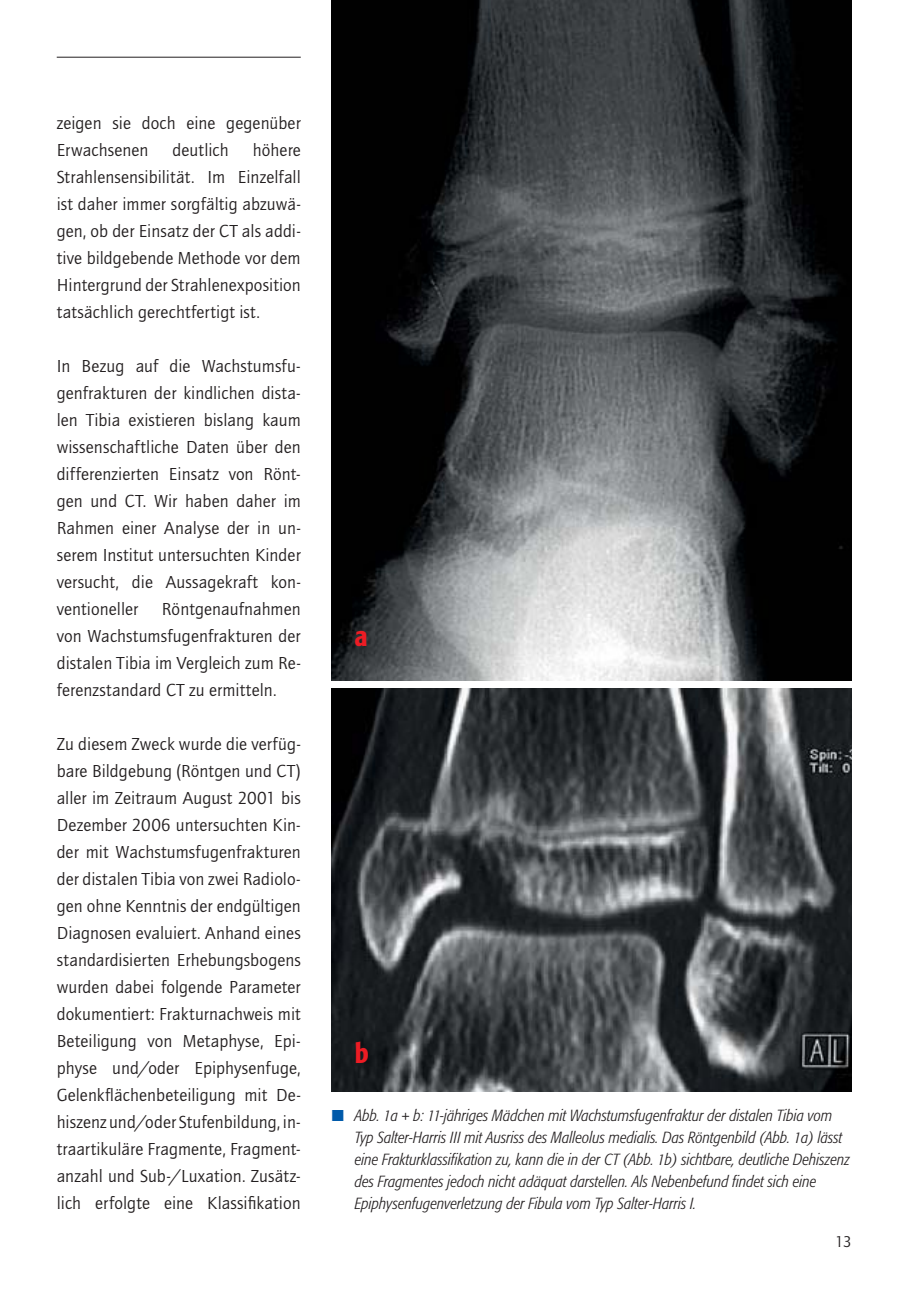
<style>
.page{position:relative;width:908px;height:1304px;background:#fff}
.page>*{position:absolute;margin:0;border:0;box-sizing:border-box;transform-origin:0 0}
.t1{font:500 condensed 28px "Formata";color:#ed1c24}
.t2{font:18px/27px "Quay";letter-spacing:.005em;color:#231f20;text-align:justify}
.t3{font:italic 300 condensed 16px/22px "Formata";color:#231f20}
.t4{font:16px "Quay";color:#231f20}
.s1{color:#005aaa}
</style>
<div class="page">
<hr style="left:57px;top:57px;width:243px;height:1px;background:#231f20">
<img style="left:332px;top:0;width:518px;height:680px">
<img style="left:332px;top:689px;width:518px;height:402px">
<p class="t2" style="left:57px;top:111px;width:245px">zeigen sie doch eine gegenüber<br>Erwachsenen</p>
<p class="t2" style="left:57px;top:138px;width:245px;text-indent:196px">höhere Strahlensensibilität. Im Einzelfall ist daher immer sorgfältig abzuwä&shy;gen, ob der Einsatz der CT als addi&shy;tive bildgebende Methode vor dem Hintergrund der Strahlenexposition tatsächlich gerechtfertigt ist.</p>
<p class="t2" style="left:57px;top:354px;width:245px">In Bezug auf die Wachstumsfu&shy;genfrakturen der kindlichen dista&shy;len Tibia existieren bislang kaum wissenschaftliche Daten über den differenzierten Einsatz von Rönt&shy;gen und CT. Wir haben daher im Rahmen einer Analyse der in un&shy;serem Institut untersuchten Kinder versucht, die Aussagekraft kon&shy;ventioneller</p>
<p class="t2" style="left:172px;top:138px;width:58px">deutlich</p>
<p class="t2" style="left:57px;top:597px;width:245px;text-indent:105px">Röntgenaufnahmen von Wachstumsfugenfrakturen der distalen Tibia im Vergleich zum Re&shy;ferenzstandard CT zu ermitteln.</p>
<p class="t2" style="left:57px;top:732px;width:245px">Zu diesem Zweck wurde die verfüg&shy;bare Bildgebung (Röntgen und CT) aller im Zeitraum August 2001 bis Dezember 2006 untersuchten Kin&shy;der mit Wachstumsfugenfrakturen der distalen Tibia von zwei Radiolo&shy;gen ohne Kenntnis der endgültigen Diagnosen evaluiert. Anhand eines standardisierten Erhebungsbogens wurden dabei folgende Parameter dokumentiert: Frakturnachweis mit Beteiligung von Metaphyse, Epi&shy;physe und/oder Epiphysenfuge, Gelenkflächenbeteiligung mit De&shy;hiszenz und/oder Stufenbildung, in&shy;traartikuläre Fragmente, Fragment&shy;anzahl und Sub-/Luxation. Zusätz&shy;lich erfolgte eine Klassifikation</p>
<h1 class="t1" style="left:354px;top:624px;width:14px">a</h1>
<h1 class="t1" style="left:354px;top:1041px;width:15px">b</h1>
<p class="t3" style="left:354px;top:1105px;width:496px;text-indent:-23px"><span class="s1">■</span> Abb. 1a + b: 11-jähriges Mädchen mit Wachstumsfugenfraktur der distalen Tibia vom Typ Salter-Harris III mit Ausriss des Malleolus medialis. Das Röntgenbild (Abb. 1a) lässt eine Frakturklassifikation zu, kann die in der CT (Abb. 1b) sichtbare, deutliche Dehiszenz des Fragmentes jedoch nicht adäquat darstellen. Als Nebenbefund findet sich eine Epiphysenfugenverletzung der Fibula vom Typ Salter-Harris I.</p>
<p class="t4" style="left:834px;top:1235px;width:18px">13</p>
</div>
